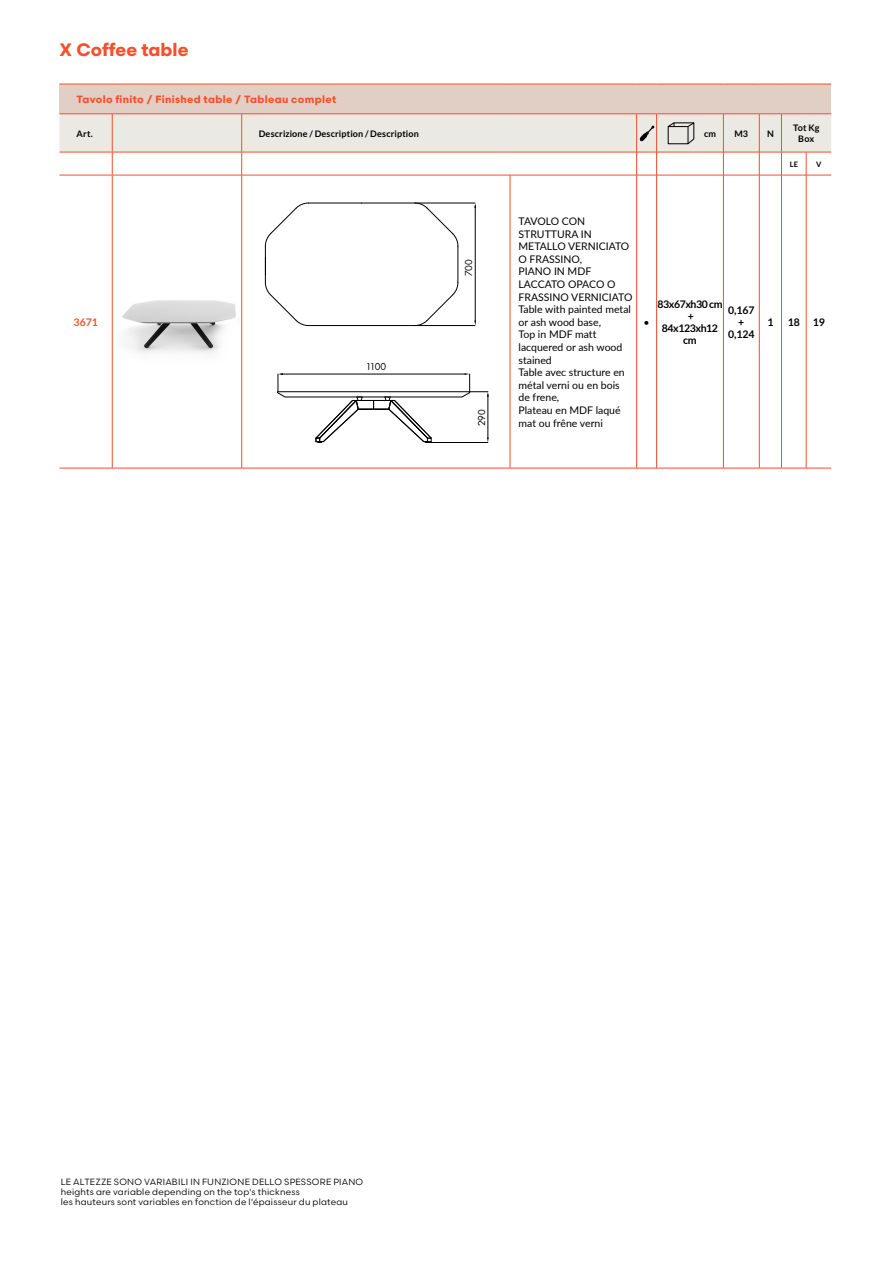
<style>
.page{position:relative;width:893px;height:1263px;background:#fff}
.page>*{position:absolute;margin:0;border:0;box-sizing:border-box;transform-origin:0 0}
.t1{font:700 18px "Scandia";color:#f64f2b}
.t2{font:10.5px/12.6px "Lato";color:#000}
.t3{font:700 10.5px "Scandia";letter-spacing:.03em;color:#f64f2b}
.t4{font:700 10.5px/12px "Lato";letter-spacing:-.04em;color:#000;text-align:center}
.t5{font:700 10.5px "Lato";color:#f64f2b}
.t6{font:9.3px "Futura";letter-spacing:-.03em;color:#000}
.t7{font:9px/10.2px "Scandia";letter-spacing:.025em;color:#000}
.t8{font:700 9px/10.5px "Lato";letter-spacing:.015em;color:#000;text-align:center}
.t9{font:700 7.5px "Lato";color:#000}
</style>
<div class="page">
<div style="left:59px;top:84px;width:772px;height:30px;background:#e1cfc5"></div>
<hr style="left:59px;top:84px;width:53px;height:1px;background:#f64f2b">
<hr style="left:112px;top:84px;width:130px;height:1px;background:#f64f2b">
<hr style="left:242px;top:84px;width:268px;height:1px;background:#f64f2b">
<hr style="left:510px;top:84px;width:127px;height:1px;background:#f64f2b">
<svg style="left:637px;top:84px;width:20px;height:1px"></svg>
<hr style="left:657px;top:84px;width:66px;height:1px;background:#f64f2b">
<hr style="left:723px;top:84px;width:36px;height:1px;background:#f64f2b">
<svg style="left:759px;top:84px;width:72px;height:1px"></svg>
<hr style="left:112px;top:175px;width:1px;height:293px;background:#f64f2b">
<hr style="left:510px;top:175px;width:1px;height:293px;background:#f64f2b">
<hr style="left:636px;top:175px;width:1px;height:293px;background:#f64f2b">
<hr style="left:656px;top:175px;width:1px;height:293px;background:#f64f2b">
<hr style="left:723px;top:175px;width:1px;height:293px;background:#f64f2b">
<hr style="left:759px;top:175px;width:1px;height:293px;background:#f64f2b">
<hr style="left:781px;top:175px;width:1px;height:293px;background:#f64f2b">
<hr style="left:806px;top:175px;width:1px;height:293px;background:#f64f2b">
<hr style="left:242px;top:468px;width:268px;height:1px;background:#f64f2b">
<hr style="left:510px;top:468px;width:127px;height:1px;background:#f64f2b">
<svg style="left:637px;top:468px;width:20px;height:1px"></svg>
<hr style="left:657px;top:468px;width:66px;height:1px;background:#f64f2b">
<hr style="left:723px;top:468px;width:36px;height:1px;background:#f64f2b">
<svg style="left:759px;top:468px;width:72px;height:1px"></svg>
<hr style="left:241px;top:175px;width:1px;height:293px;background:#f64f2b">
<hr style="left:59px;top:468px;width:53px;height:1px;background:#f64f2b">
<hr style="left:112px;top:468px;width:130px;height:1px;background:#f64f2b">
<svg style="left:59px;top:114px;width:772px;height:62px"></svg>
<img style="left:122px;top:300px;width:114px;height:53px">
<hr style="left:308px;top:203px;width:54px;height:1px;background:#000">
<svg style="left:265px;top:202px;width:44px;height:44px"></svg>
<hr style="left:265px;top:246px;width:1px;height:36px;background:#000">
<svg style="left:265px;top:282px;width:43px;height:44px"></svg>
<hr style="left:308px;top:325px;width:107px;height:1px;background:#000">
<svg style="left:417px;top:282px;width:41px;height:43px"></svg>
<hr style="left:458px;top:246px;width:1px;height:36px;background:#000">
<svg style="left:414px;top:202px;width:44px;height:45px"></svg>
<hr style="left:362px;top:203px;width:53px;height:1px;background:#000">
<hr style="left:415px;top:203px;width:60px;height:1px;background:#000">
<hr style="left:415px;top:325px;width:60px;height:1px;background:#000">
<hr style="left:475px;top:206px;width:1px;height:115px;background:#000">
<svg style="left:277px;top:373px;width:212px;height:70px"></svg>
<h1 class="t1" style="left:59px;top:38px;width:131px">X Coffee table</h1>
<p class="t3" style="left:76px;top:93px;width:261px">Tavolo finito / Finished table / Tableau complet</p>
<p class="t8" style="left:76px;top:128px;width:18px">Art.</p>
<p class="t8" style="left:259px;top:128px;width:162px">Descrizione / Description / Description</p>
<p class="t8" style="left:704px;top:128px;width:14px">cm</p>
<p class="t8" style="left:734px;top:128px;width:15px">M3</p>
<p class="t8" style="left:767px;top:128px;width:8px">N</p>
<p class="t8" style="left:793px;top:123px;width:28px">Tot Kg<br>Box</p>
<p class="t9" style="left:790px;top:160px;width:10px">LE</p>
<p class="t9" style="left:816px;top:160px;width:7px">V</p>
<p class="t5" style="left:74px;top:316px;width:26px">3671</p>
<p class="t6" style="left:366px;top:361px;width:22px">1100</p>
<p class="t6" style="left:463px;top:276px;width:18px;rotate:-90deg">700</p>
<p class="t6" style="left:476px;top:426px;width:18px;rotate:-90deg">290</p>
<p class="t2" style="left:518px;top:214px;width:115px">TAVOLO CON<br>STRUTTURA IN<br>METALLO VERNICIATO<br>O FRASSINO,<br>PIANO IN MDF<br>LACCATO OPACO O<br>FRASSINO VERNICIATO<br>Table with painted metal or ash wood base,<br>Top in MDF matt lacquered or ash wood stained<br>Table avec structure en métal verni ou en bois de frene,<br>Plateau en MDF laqué mat ou frêne verni</p>
<p class="t2" style="left:644px;top:315px;width:8px">•</p>
<p class="t4" style="left:657px;top:298px;width:67px">83x67xh30 cm +<br>84x123xh12 cm</p>
<p class="t4" style="left:728px;top:304px;width:28px">0,167 +<br>0,124</p>
<p class="t4" style="left:767px;top:316px;width:8px">1</p>
<p class="t4" style="left:788px;top:316px;width:39px">18 19</p>
<p class="t7" style="left:61px;top:1176px;width:304px">LE ALTEZZE SONO VARIABILI IN FUNZIONE DELLO SPESSORE PIANO heights are variable depending on the top's thickness<br>les hauteurs sont variables en fonction de l'épaisseur du plateau</p>
</div>
